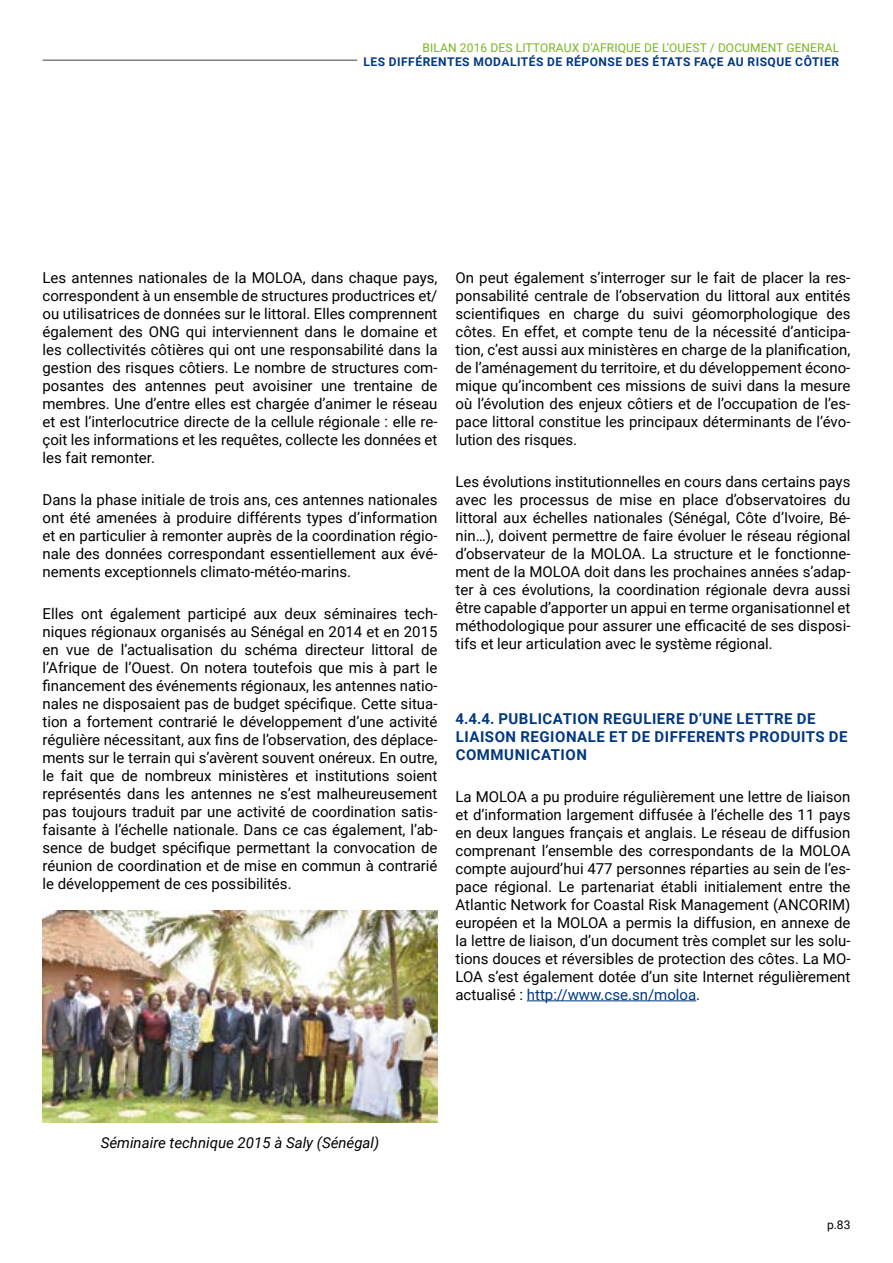
<style>
.page{position:relative;width:893px;height:1263px;background:#fff}
.page>*{position:absolute;margin:0;border:0;box-sizing:border-box;transform-origin:0 0}
.t1{font:15px/18px "Roboto";color:#000;text-align:justify}
.t2{font:700 15px/18px "Roboto";letter-spacing:.035em;color:#003882}
.t3{font:italic 15px "Roboto";color:#000}
.t4{font:700 12px "Roboto";letter-spacing:.045em;color:#003882}
.t5{font:12px "Roboto";letter-spacing:.01em;color:#7ab51d}
.t6{font:12px "Roboto";color:#000}
.s1{color:#003882}
</style>
<div class="page">
<hr style="left:527px;top:1000px;width:169px;height:1px;background:#003882">
<img style="left:43px;top:910px;width:394px;height:213px">
<hr style="left:43px;top:59px;width:314px;height:2px;background:#828385">
<p class="t5" style="left:423px;top:39px;width:418px">BILAN 2016 DES LITTORAUX D’AFRIQUE DE L’OUEST / DOCUMENT GENERAL</p>
<p class="t4" style="left:363px;top:53px;width:477px">LES DIFFÉRENTES MODALITÉS DE RÉPONSE DES ÉTATS FAÇE AU RISQUE CÔTIER</p>
<p class="t1" style="left:43px;top:268px;width:396px">Les antennes nationales de la MOLOA, dans chaque pays, correspondent à un ensemble de structures productrices et/ ou utilisatrices de données sur le littoral. Elles comprennent également des ONG qui interviennent dans le domaine et les collectivités côtières qui ont une responsabilité dans la gestion des risques côtiers. Le nombre de structures com&shy;posantes des antennes peut avoisiner une trentaine de membres. Une d’entre elles est chargée d’animer le réseau et est l’interlocutrice directe de la cellule régionale : elle re&shy;çoit les informations et les requêtes, collecte les données et les fait remonter.</p>
<p class="t1" style="left:43px;top:490px;width:396px">Dans la phase initiale de trois ans, ces antennes nationales ont été amenées à produire différents types d’information et en particulier à remonter auprès de la coordination régio&shy;nale des données correspondant essentiellement aux évé&shy;nements exceptionnels climato-météo-marins.</p>
<p class="t1" style="left:43px;top:604px;width:396px">Elles ont également participé aux deux séminaires tech&shy;niques régionaux organisés au Sénégal en 2014 et en 2015 en vue de l’actualisation du schéma directeur littoral de l’Afrique de l’Ouest. On notera toutefois que mis à part le financement des événements régionaux, les antennes natio&shy;nales ne disposaient pas de budget spécifique. Cette situa&shy;tion a fortement contrarié le développement d’une activité régulière nécessitant, aux fins de l’observation, des déplace&shy;ments sur le terrain qui s’avèrent souvent onéreux. En outre, le fait que de nombreux ministères et institutions soient représentés dans les antennes ne s’est malheureusement pas toujours traduit par une activité de coordination satis&shy;faisante à l’échelle nationale. Dans ce cas également, l’ab&shy;sence de budget spécifique permettant la convocation de réunion de coordination et de mise en commun à contrarié le développement de ces possibilités.</p>
<p class="t1" style="left:455px;top:268px;width:396px">On peut également s’interroger sur le fait de placer la res&shy;ponsabilité centrale de l’observation du littoral aux entités scientifiques en charge du suivi géomorphologique des côtes. En effet, et compte tenu de la nécessité d’anticipa&shy;tion, c’est aussi aux ministères en charge de la planification, de l’aménagement du territoire, et du développement écono&shy;mique qu’incombent ces missions de suivi dans la mesure où l’évolution des enjeux côtiers et de l’occupation de l’es&shy;pace littoral constitue les principaux déterminants de l’évo&shy;lution des risques.</p>
<p class="t1" style="left:455px;top:472px;width:396px">Les évolutions institutionnelles en cours dans certains pays avec les processus de mise en place d’observatoires du littoral aux échelles nationales (Sénégal, Côte d’Ivoire, Bé&shy;nin…), doivent permettre de faire évoluer le réseau régional d’observateur de la MOLOA. La structure et le fonctionne&shy;ment de la MOLOA doit dans les prochaines années s’adap&shy;ter à ces évolutions, la coordination régionale devra aussi être capable d’apporter un appui en terme organisationnel et méthodologique pour assurer une efficacité de ses disposi&shy;tifs et leur articulation avec le système régional.</p>
<p class="t2" style="left:455px;top:709px;width:394px">4.4.4. PUBLICATION REGULIERE D’UNE LETTRE DE<br>LIAISON REGIONALE ET DE DIFFERENTS PRODUITS DE<br>COMMUNICATION</p>
<p class="t1" style="left:455px;top:787px;width:396px">La MOLOA a pu produire régulièrement une lettre de liaison et d’information largement diffusée à l’échelle des 11 pays en deux langues français et anglais. Le réseau de diffusion comprenant l’ensemble des correspondants de la MOLOA compte aujourd’hui 477 personnes réparties au sein de l’es&shy;pace régional. Le partenariat établi initialement entre the Atlantic Network for Coastal Risk Management (ANCORIM) européen et la MOLOA a permis la diffusion, en annexe de la lettre de liaison, d’un document très complet sur les solu&shy;tions douces et réversibles de protection des côtes. La MO-LOA s’est également dotée d’un site Internet régulièrement actualisé : <span class="s1">http://www.cse.sn/moloa</span>.</p>
<p class="t3" style="left:101px;top:1132px;width:280px">Séminaire technique 2015 à Saly (Sénégal)</p>
<p class="t6" style="left:827px;top:1217px;width:25px">p.83</p>
</div>
